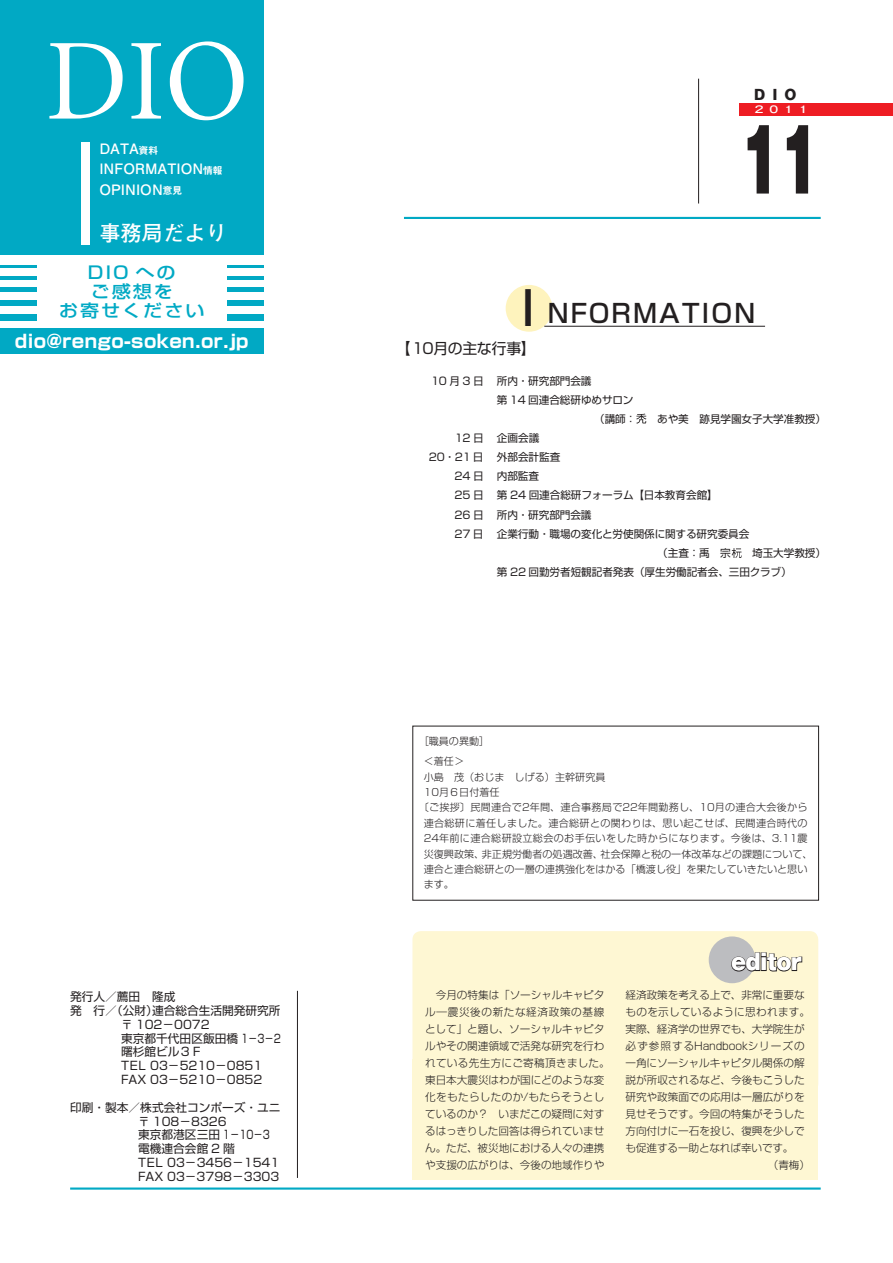
<style>
.page{position:relative;width:893px;height:1263px;background:#fff}
.page>*{position:absolute;margin:0;border:0;box-sizing:border-box;transform-origin:0 0}
.t1{font:800 85.05px "Gothic MB101 Pro";color:#231f20;scale:.7 1}
.t2{font:500 25.5px "Shin Go Pro";letter-spacing:.08em;color:#231f20}
.t3{font:900 21.3px "Gothic MB101 Pro";color:#fff}
.t4{font:700 21.3px "Futo Go B101 Pro";color:#fff}
.t5{font:700 18px "Shin Go Pro";letter-spacing:.02em;color:#fff}
.t6{font:500 17.25px/19.2px "Shin Go Pro";letter-spacing:.1em;color:#01a9c4;text-align:center;scale:1.11 1}
.t7{font:14.85px "Shin Go Pro";letter-spacing:-.02em;color:#231f20}
.t8{font:700 14.4px/20.2px "Futo Go B101 Pro";color:#fff}
.t9{font:800 13.8px "Gothic MB101 Pro";color:#231f20}
.t10{font:11.7px/13.8px "Shin Go Pro";color:#231f20}
.t11{font:300 10.65px/17px "Shin Go Pro";letter-spacing:-.005em;color:#231f20}
.t12{font:10.65px/19.2px "Shin Go Pro";letter-spacing:-.005em;color:#231f20}
.t13{font:300 10.65px "Shin Go Pro";letter-spacing:.035em;color:#231f20}
.t14{font:300 10.65px "Shin Go Pro";letter-spacing:.03em;color:#231f20}
.t15{font:700 10.2px "Futo Go B101 Pro";color:#fff;scale:1.25 1}
.t16{font:300 10.05px/19.6px "Shin Go Pro";color:#231f20}
.t17{font:300 10.05px "Shin Go Pro";letter-spacing:.025em;color:#231f20}
.t18{font:300 10.05px "Shin Go Pro";letter-spacing:.035em;color:#231f20}
.t19{font:300 10.05px "Shin Go Pro";letter-spacing:.03em;color:#231f20}
.s1{font-family:"Gothic MB101 Pro De";font-size:9.6px}
.s2{font-size:46.8px}
</style>
<div class="page">
<div style="left:0;top:0;width:264px;height:255px;background:#01a9c4"></div>
<div style="left:0;top:328px;width:264px;height:26px;background:#01a9c4"></div>
<hr style="left:0;top:265px;width:37px;height:2px;background:#01a9c4">
<hr style="left:0;top:276px;width:37px;height:3px;background:#01a9c4">
<hr style="left:0;top:288px;width:37px;height:4px;background:#01a9c4">
<div style="left:0;top:300px;width:37px;height:6px;background:#01a9c4"></div>
<div style="left:0;top:314px;width:37px;height:7px;background:#01a9c4"></div>
<hr style="left:227px;top:265px;width:37px;height:2px;background:#01a9c4">
<hr style="left:227px;top:276px;width:37px;height:3px;background:#01a9c4">
<hr style="left:227px;top:288px;width:37px;height:4px;background:#01a9c4">
<div style="left:227px;top:300px;width:37px;height:6px;background:#01a9c4"></div>
<div style="left:227px;top:314px;width:37px;height:7px;background:#01a9c4"></div>
<hr style="left:698px;top:79px;width:1px;height:124px;background:#231f20">
<hr style="left:297px;top:991px;width:1px;height:187px;background:#231f20">
<div style="left:412px;top:1059px;width:406px;height:120px;background:#fef7d3"></div>
<div style="left:412px;top:931px;width:406px;height:161px;background:#fef7d3;border-radius:9px"></div>
<div style="left:506px;top:285px;width:46px;height:47px;background:#fef3bd;border-radius:50%"></div>
<hr style="left:404px;top:217px;width:417px;height:2px;background:#01a9c4">
<div style="left:740px;top:103px;width:153px;height:13px;background:#ee1d23"></div>
<hr style="left:70px;top:1187px;width:751px;height:2px;background:#01a9c4">
<div style="left:709px;top:936px;width:46px;height:47px;background:#bcbdc0;border-radius:50%"></div>
<svg style="left:731px;top:952px;width:72px;height:20px"></svg>
<hr style="left:544px;top:326px;width:221px;height:1px;background:#231f20">
<svg style="left:49px;top:43px;width:74px;height:76px"></svg>
<svg style="left:131px;top:43px;width:30px;height:76px"></svg>
<svg style="left:170px;top:41px;width:74px;height:79px"></svg>
<div style="left:81px;top:142px;width:8px;height:102px;background:#fff"></div>
<svg style="left:732px;top:548px;width:9px;height:10px"></svg>
<svg style="left:636px;top:414px;width:10px;height:10px"></svg>
<h3 class="t8" style="left:99px;top:137px;width:125px">DATA<span class="s1">資料<br></span>INFORMATION<span class="s1">情報<br></span>OPINION<span class="s1">意見</span></h3>
<h3 class="t4" style="left:99px;top:216px;width:129px">事務局だより</h3>
<h3 class="t6" style="left:59px;top:261px;width:133px">DIO への<br>ご感想を<br>お寄せください</h3>
<h3 class="t5" style="left:15px;top:327px;width:235px">dio@rengo-soken.or.jp</h3>
<p class="t10" style="left:70px;top:988px;width:107px">発行人／薦田　隆成</p>
<p class="t10" style="left:70px;top:1002px;width:212px">発　行／（公財）連合総合生活開発研究所</p>
<p class="t10" style="left:121px;top:1016px;width:90px">〒 102－0072</p>
<p class="t10" style="left:121px;top:1030px;width:161px">東京都千代田区飯田橋 1－3－2</p>
<p class="t10" style="left:121px;top:1044px;width:83px">曙杉館ビル3Ｆ</p>
<p class="t10" style="left:121px;top:1057px;width:143px">TEL 03－5210－0851</p>
<p class="t10" style="left:121px;top:1071px;width:143px">FAX 03－5210－0852</p>
<p class="t10" style="left:138px;top:1099px;width:144px;text-indent:-68px">印刷・製本／株式会社コンポーズ・ユニ〒 108－8326<br>東京都港区三田 1－10－3電機連合会館 2 階<br>TEL 03－3456－1541<br>FAX 03－3798－3303</p>
<p class="t9" style="left:754px;top:84px;width:44px">DIO</p>
<p class="t15" style="left:753px;top:101px;width:47px">２０１１</p>
<h1 class="t1" style="left:739px;top:90px;width:122px">11</h1>
<h2 class="t2" style="left:521px;top:292px;width:236px"><span class="s2">I</span> NFORMATION</h2>
<h3 class="t7" style="left:396px;top:336px;width:141px">【10月の主な行事】</h3>
<p class="t12" style="left:431px;top:370px;width:54px">10月3日</p>
<p class="t12" style="left:497px;top:370px;width:96px">所内・研究部門会議</p>
<p class="t12" style="left:497px;top:389px;width:138px">第 14 回連合総研ゆめサロン</p>
<p class="t12" style="left:594px;top:408px;width:233px">（講師：　　あや美　跡見学園女子大学准教授）</p>
<p class="t12" style="left:455px;top:427px;width:30px">12 日</p>
<p class="t12" style="left:497px;top:427px;width:44px">企画会議</p>
<p class="t12" style="left:429px;top:446px;width:56px">20・21 日</p>
<p class="t12" style="left:454px;top:446px;width:107px;text-indent:42px">外部会計監査<br>24 日 内部監査<br>25 日</p>
<p class="t12" style="left:497px;top:484px;width:222px">第 24 回連合総研フォーラム【日本教育会館】</p>
<p class="t12" style="left:455px;top:504px;width:31px">26 日</p>
<p class="t12" style="left:497px;top:504px;width:96px">所内・研究部門会議</p>
<p class="t12" style="left:454px;top:523px;width:31px">27 日</p>
<p class="t12" style="left:497px;top:523px;width:254px">企業行動・職場の変化と労使関係に関する研究委員会</p>
<p class="t12" style="left:657px;top:542px;width:170px">（主査：禹　宗　　埼玉大学教授）</p>
<p class="t12" style="left:497px;top:561px;width:296px">第 22 回勤労者短観記者発表（厚生労働記者会、三田クラブ）</p>
<p class="t16" style="left:424px;top:731px;width:67px;text-indent:-5px">［職員の異動］＜着任＞　</p>
<p class="t16" style="left:424px;top:766px;width:193px">小島　茂（おじま　しげる）主幹研究員　</p>
<p class="t16" style="left:424px;top:781px;width:77px">10月６日付着任</p>
<p class="t17" style="left:419px;top:799px;width:391px">〔ご挨拶〕民間連合で2年間、連合事務局で22年間勤務し、10月の連合大会後から</p>
<p class="t19" style="left:424px;top:815px;width:385px">連合総研に着任しました。連合総研との関わりは、思い起こせば、民間連合時代の</p>
<p class="t18" style="left:424px;top:830px;width:385px">24年前に連合総研設立総会のお手伝いをした時からになります。今後は、3.11震</p>
<p class="t16" style="left:424px;top:843px;width:390px">災復興政策、非正規労働者の処遇改善、社会保障と税の一体改革などの課題について、</p>
<p class="t16" style="left:424px;top:858px;width:385px">連合と連合総研との一層の連携強化をはかる「橋渡し役」を果たしていきたいと思い</p>
<p class="t16" style="left:424px;top:874px;width:32px">ます。</p>
<h3 class="t3" style="left:731px;top:944px;width:72px">editor</h3>
<p class="t11" style="left:425px;top:985px;width:186px">　今月の特集は「ソーシャルキャピタル―震災後の新たな経済政策の基線として」と題し、ソーシャルキャピタルやその関連領域で活発な研究を行われている先生方にご寄稿頂きました。東日本大震災はわが国にどのような変化をもたらしたのか/もたらそうとしているのか？ いまだこの疑問に対するはっきりした回答は得られていません。ただ、被災地における人々の連携や支援の広がりは、今後の地域作りや</p>
<p class="t11" style="left:625px;top:985px;width:181px">経済政策を考える上で、非常に重要な</p>
<p class="t14" style="left:625px;top:1003px;width:186px">ものを示しているように思われます。</p>
<p class="t11" style="left:625px;top:1019px;width:181px">実際、経済学の世界でも、大学院生が</p>
<p class="t13" style="left:625px;top:1037px;width:181px">必ず参照するHandbookシリーズの</p>
<p class="t11" style="left:625px;top:1053px;width:181px">一角にソーシャルキャピタル関係の解</p>
<p class="t11" style="left:625px;top:1070px;width:181px">説が所収されるなど、今後もこうした</p>
<p class="t11" style="left:625px;top:1087px;width:181px">研究や政策面での応用は一層広がりを</p>
<p class="t11" style="left:625px;top:1104px;width:181px">見せそうです。今回の特集がそうした</p>
<p class="t11" style="left:625px;top:1121px;width:181px">方向付けに一石を投じ、復興を少しで</p>
<p class="t11" style="left:625px;top:1138px;width:170px">も促進する一助となれば幸いです。</p>
<p class="t11" style="left:768px;top:1155px;width:44px">（青梅）</p>
</div>
